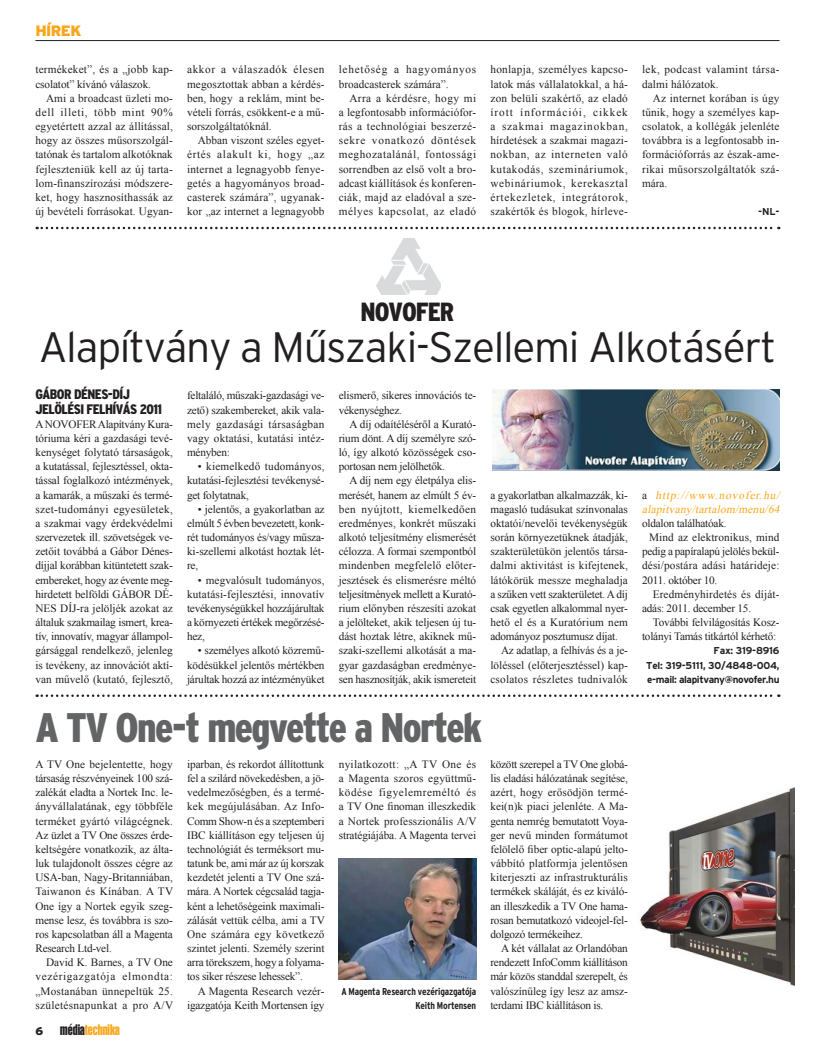
<style>
.page{position:relative;width:815px;height:1063px;background:#fff}
.page>*{position:absolute;margin:0;border:0;box-sizing:border-box;transform-origin:0 0}
.t1{font:300 42.5px "Interstate H";letter-spacing:-.03em;color:#231f20}
.t2{font:900 condensed 41.25px "Interstate H";letter-spacing:-.04em;color:#636466}
.t3{font:900 condensed 26.25px "Interstate H";letter-spacing:-.04em;color:#231f20}
.t4{font:15px "Helvetica Com H Ext";color:#faa61a}
.t5{font:900 15px "Interstate H";letter-spacing:-.04em;color:#faa61a}
.t6{font:900 condensed 13.75px/14.1px "Interstate H";letter-spacing:-.04em;color:#231f20}
.t7{font:11.25px/14.1px "Times New Roman";letter-spacing:-.005em;color:#231f20;text-align:justify}
.t8{font:11.25px/14.1px "Times New Roman";letter-spacing:.035em;color:#231f20}
.t9{font:11.25px "Times New Roman";letter-spacing:.015em;color:#231f20}
.t10{font:italic 11.25px/14.1px "Times New Roman";color:#faa61a}
.t11{font:11.25px "Times New Roman";letter-spacing:.02em;color:#231f20}
.t12{font:700 10px/14.1px "Interstate H";letter-spacing:-.02em;color:#231f20;text-align:justify}
.t13{font:700 condensed 10px/14.1px "Interstate H";letter-spacing:-.02em;color:#231f20;text-align:right}
.s1{font-family:"Interstate H";font-weight:900;font-size:11.25px;color:#231f20}
.s2{color:#231f20}
.s3{font-style:normal;color:#231f20}
</style>
<div class="page">
<svg style="left:37px;top:227px;width:742px;height:2px"></svg>
<svg style="left:37px;top:694px;width:742px;height:3px"></svg>
<img style="left:492px;top:390px;width:288px;height:80px">
<img style="left:376px;top:238px;width:65px;height:56px">
<img style="left:339px;top:859px;width:138px;height:121px">
<img style="left:638px;top:787px;width:156px;height:199px">
<hr style="left:35px;top:40px;width:745px;height:1px;background:#231f20">
<h3 class="t5" style="left:35px;top:26px;width:47px">HÍREK</h3>
<p class="t7" style="left:35px;top:62px;width:139px">termékeket”, és a „jobb kap&shy;csolatot” kívánó válaszok.</p>
<p class="t7" style="left:35px;top:91px;width:139px;text-indent:11px">Ami a broadcast üzleti mo&shy;dell illeti, több mint 90% egyetértett azzal az állítással, hogy az összes műsorszolgál&shy;tatónak és tartalom alkotóknak fejleszteniük kell az új tarta&shy;lom-finanszírozási módszere&shy;ket, hogy hasznosíthassák az új bevételi forrásokat. Ugyan-</p>
<p class="t7" style="left:187px;top:62px;width:139px">akkor a válaszadók élesen megosztottak abban a kérdés&shy;ben, hogy a reklám, mint be&shy;vételi forrás, csökkent-e a mű&shy;sorszolgáltatóknál.</p>
<p class="t7" style="left:187px;top:133px;width:139px;text-indent:11px">Abban viszont széles egyet&shy;értés alakult ki, hogy „az internet a legnagyobb fenye&shy;getés a hagyományos broad&shy;casterek számára”, ugyanak&shy;kor „az internet a legnagyobb</p>
<p class="t8" style="left:339px;top:62px;width:139px">lehetőség a hagyományos broadcasterek számára”.</p>
<p class="t7" style="left:339px;top:91px;width:139px;text-indent:11px">Arra a kérdésre, hogy mi a legfontosabb információfor&shy;rás a technológiai beszerzé&shy;sekre vonatkozó döntések meghozatalánál, fontossági sorrendben az első volt a bro&shy;adcast kiállítások és konferen&shy;ciák, majd az eladóval a sze&shy;mélyes kapcsolat, az eladó</p>
<p class="t7" style="left:490px;top:62px;width:139px">honlapja, személyes kapcso&shy;latok más vállalatokkal, a há&shy;zon belüli szakértő, az ela dó írott ínformációi, cikkek a szakmai magazinokban, hírdetések a szakmai magazi&shy;nokban, az interneten való kutakodás, szemináriumok, webináriumok, kerekasztal értekezletek, integrátorok, szakértők és blogok, hírleve-</p>
<p class="t8" style="left:642px;top:62px;width:139px">lek, podcast valamint társa&shy;dalmi hálózatok.</p>
<p class="t7" style="left:642px;top:91px;width:139px;text-indent:11px">Az internet korában is úgy tűnik, hogy a személyes kap&shy;csolatok, a kollégák jelenléte továbbra is a legfontosabb in&shy;formációforrás az észak-ame&shy;rikai műsorszolgáltatók szá&shy;mára.</p>
<p class="t12" style="left:758px;top:205px;width:23px">-NL-</p>
<h3 class="t3" style="left:361px;top:302px;width:95px">NOVOFER</h3>
<h1 class="t1" style="left:39px;top:332px;width:739px">Alapítvány a Műszaki-Szellemi Alkotásért</h1>
<p class="t6" style="left:35px;top:388px;width:128px">GÁBOR DÉNES-DÍJ<br>JELÖLÉSI FELHÍVÁS 2011</p>
<p class="t7" style="left:35px;top:417px;width:139px">A NOVOFER Alapítvány Kura&shy;tóriuma kéri a gazdasági tevé&shy;kenységet folytató társaságok, a kutatással, fejlesztéssel, okta&shy;tással foglalkozó intézmények, a kamarák, a műszaki és termé&shy;szet-tudományi egyesületek, a szakmai vagy érdekvédelmi szervezetek ill. szövetségek ve&shy;zetőit továbbá a Gábor Dénes&shy;díjjal korábban kitüntetett szak&shy;embereket, hogy az évente meg&shy;hirdetett belföldi GÁBOR DÉ-NES DÍJ-ra jelöljék azokat az általuk szakmailag ismert, krea&shy;tív, innovatív, magyar állampol&shy;gársággal rendelkező, jelenleg is tevékeny, az innovációt aktí&shy;van művelő (kutató, fejlesztő,</p>
<p class="t7" style="left:187px;top:388px;width:139px">feltaláló, műszaki-gazdasági ve&shy;zető) szakembereket, akik vala&shy;mely gazdasági társaságban vagy oktatási, kutatási intéz&shy;ményben:</p>
<p class="t7" style="left:187px;top:459px;width:139px;text-indent:11px">• kiemelkedő tudományos, kutatási-fejlesztési tevékenysé&shy;get folytatnak,</p>
<p class="t7" style="left:187px;top:502px;width:139px;text-indent:11px">• jelentős, a gyakorlatban az elmúlt 5 évben bevezetett, konk&shy;rét tudományos és/vagy műsza&shy;ki-szellemi alkotást hoztak lét&shy;re,</p>
<p class="t7" style="left:187px;top:573px;width:139px;text-indent:11px">• megvalósult tudományos, kutatási-fejlesztési, innovatív tevékenységükkel hozzájárultak a környezeti értékek megőrzésé&shy;hez,</p>
<p class="t7" style="left:187px;top:644px;width:139px;text-indent:11px">• személyes alkotó közremű&shy;ködésükkel jelentős mértékben járultak hozzá az intézményüket</p>
<p class="t7" style="left:339px;top:388px;width:139px">elismerő, sikeres innovációs te&shy;vékenységhez.</p>
<p class="t7" style="left:339px;top:417px;width:139px;text-indent:11px">A díj odaítéléséről a Kurató&shy;rium dönt. A díj személyre szó&shy;ló, így alkotó közösségek cso&shy;portosan nem jelölhetők.</p>
<p class="t7" style="left:339px;top:474px;width:139px;text-indent:11px">A díj nem egy életpálya elis&shy;merését, hanem az elmúlt 5 év&shy;ben nyújtott, kiemelkedően eredményes, konkrét műszaki alkotó teljesítmény elismerését célozza. A formai szempontból mindenben megfelelő előter&shy;jesztések és elismerésre méltó teljesítmények mellett a Kurató&shy;rium előnyben részesíti azokat a jelölteket, akik teljesen új tu&shy;dást hoztak létre, akiknek mű&shy;szaki-szellemi alkotását a ma&shy;gyar gazdaságban eredménye&shy;sen hasznosítják, akik ismereteit</p>
<p class="t7" style="left:490px;top:488px;width:139px">a gyakorlatban alkalmazzák, ki-</p>
<p class="t7" style="left:490px;top:502px;width:139px">magasló tudásukat színvonalas</p>
<p class="t7" style="left:490px;top:516px;width:139px">oktatói/nevelői tevékenységük</p>
<p class="t7" style="left:490px;top:530px;width:139px">során környezetüknek átadják,</p>
<p class="t7" style="left:490px;top:544px;width:139px">szakterületükön jelentős társa-</p>
<p class="t7" style="left:490px;top:559px;width:139px">dalmi aktivitást is kifejtenek,</p>
<p class="t7" style="left:490px;top:573px;width:139px">látókörük messze meghaladja</p>
<p class="t7" style="left:490px;top:587px;width:139px">a szűken vett szakterületet. A díj</p>
<p class="t7" style="left:490px;top:601px;width:139px">csak egyetlen alkalommal nyer-</p>
<p class="t7" style="left:490px;top:615px;width:139px">hető el és a Kuratórium nem</p>
<p class="t7" style="left:490px;top:629px;width:129px">adományoz posztumusz díjat.</p>
<p class="t7" style="left:501px;top:644px;width:128px">Az adatlap, a felhívás és a je-</p>
<p class="t7" style="left:490px;top:658px;width:139px">löléssel (előterjesztéssel) kap-</p>
<p class="t11" style="left:490px;top:673px;width:139px">csolatos részletes tudnivalók</p>
<h2 class="t2" style="left:35px;top:712px;width:448px">A TV One-t megvette a Nortek</h2>
<p class="t7" style="left:35px;top:757px;width:139px">A TV One bejelentette, hogy társaság részvényeinek 100 szá&shy;zalékát eladta a Nortek Inc. le&shy;ányvállalatának, egy többféle terméket gyártó világcégnek.<br>Az üzlet a TV One összes érde&shy;keltségére vonatkozik, az álta&shy;luk tulajdonolt összes cégre az USA-ban, Nagy-Britanniában, Taiwanon és Kínában. A TV One így a Nortek egyik szeg&shy;mense lesz, és továbbra is szo&shy;ros kapcsolatban áll a Magenta Research Ltd-vel.</p>
<p class="t7" style="left:35px;top:955px;width:139px;text-indent:11px">David K. Barnes, a TV One vezérigazgatója elmondta: „Mostanában ünnepeltük 25. születésnapunkat a pro A/V</p>
<h3 class="t4" style="left:35px;top:1023px;width:86px"><span class="s1">6</span> <span class="s2">média</span>technika</h3>
<p class="t7" style="left:187px;top:757px;width:139px">iparban, és rekordot állítottunk fel a szilárd növekedésben, a jö&shy;vedelmezőségben, és a termé&shy;kek megújulásában. Az Info-Comm Show-n és a szeptemberi IBC kiállításon egy teljesen új technológiát és terméksort mu&shy;tatunk be, ami már az új korszak kezdetét jelenti a TV One szá&shy;mára. A Nortek cégcsalád tagja&shy;ként a lehetőségeink maximali&shy;zálását vettük célba, ami a TV One számára egy következő szintet jelenti. Személy szerint arra törekszem, hogy a folyama&shy;tos siker részese lehessek”.</p>
<p class="t7" style="left:187px;top:984px;width:139px;text-align:right">A Magenta Research vezér&shy;igazgatója Keith Mortensen így</p>
<p class="t7" style="left:339px;top:757px;width:139px">nyilatkozott: „A TV One és a Magenta szoros együttmű&shy;ködése figyelemreméltó és a TV One finoman illeszkedik a Nortek professzionális A/V stratégiájába. A Magenta tervei</p>
<p class="t7" style="left:490px;top:757px;width:139px">között szerepel a TV One globá&shy;lis eladási hálózatának segítése, azért, hogy erősödjön termé&shy;kei(n)k piaci jelenléte. A Ma&shy;genta nemrég bemutatott Voya&shy;ger nevű minden formátumot felölelő fiber optic-alapú jelto&shy;vábbító platformja jelentősen kiterjeszti az infrastrukturális termékek skáláját, és ez kiváló&shy;an illeszkedik a TV One hama&shy;rosan bemutatkozó videojel-fel&shy;dolgozó termékeihez.</p>
<p class="t7" style="left:490px;top:941px;width:139px;text-indent:11px">A két vállalat az Orlandóban rendezett InfoComm kiállításon már közös standdal szerepelt, és valószínűleg így lesz az amsz&shy;terdami IBC kiállításon is.</p>
<p class="t13" style="left:341px;top:985px;width:136px">A Magenta Research vezérigazgatója<br>Keith Mortensen</p>
<p class="t10" style="left:642px;top:488px;width:141px"><span class="s3">a</span> http ://www.novofer.hu/ alap itvany/tartalom/menu/64</p>
<p class="t7" style="left:642px;top:516px;width:86px">oldalon találhatóak.</p>
<p class="t7" style="left:649px;top:530px;width:132px">Mind az elektronikus, mind</p>
<p class="t7" style="left:642px;top:544px;width:139px">pedig a papíralapú jelölés bekül-</p>
<p class="t9" style="left:642px;top:559px;width:139px">dési/postára adási határideje:</p>
<p class="t7" style="left:642px;top:573px;width:77px">2011. október 10.</p>
<p class="t9" style="left:653px;top:588px;width:128px">Eredményhirdetés és díját-</p>
<p class="t7" style="left:642px;top:601px;width:111px">adás: 2011. december 15.</p>
<p class="t7" style="left:653px;top:615px;width:128px">További felvilágosítás Kosz-</p>
<p class="t7" style="left:642px;top:629px;width:136px">tolányi Tamás titkártól kérhető:</p>
<p class="t12" style="left:646px;top:645px;width:135px;text-indent:67px">Fax: 319-8916<br>Tel: 319-5111, 30/4848-004, e-mail: alapitvany@novofer.hu</p>
</div>
